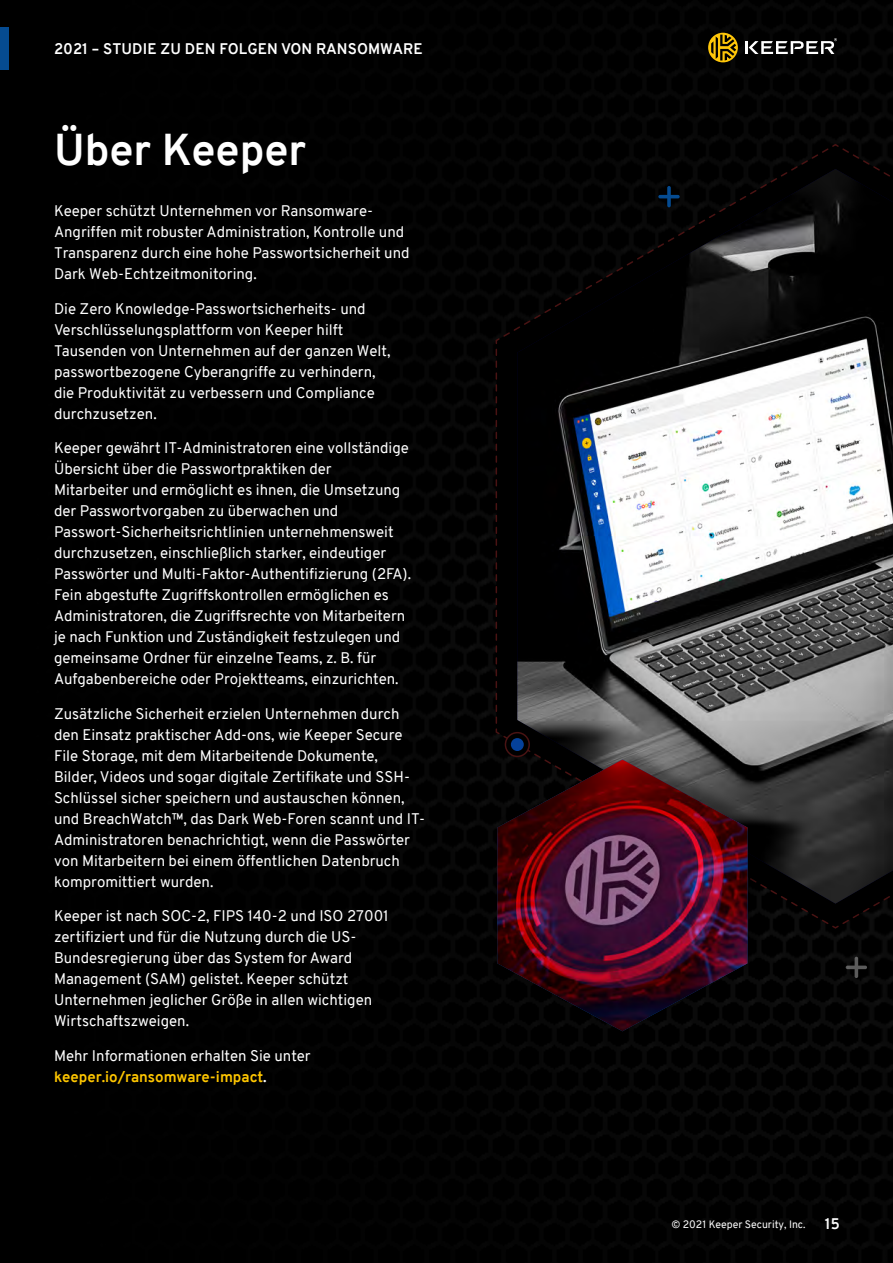
<style>
.page{position:relative;width:893px;height:1263px;background:#fff}
.page>*{position:absolute;margin:0;border:0;box-sizing:border-box;transform-origin:0 0}
.t1{font:700 43.5px "Overpass";color:#fff}
.t2{font:15px/21px "Overpass";color:#fff}
.t3{font:700 15px "Overpass";letter-spacing:.01em;color:#fff}
.t4{font:10.5px "Overpass";color:#fff}
.s1{font-weight:700;color:#ffc700}
.s2{font-weight:700}
</style>
<div class="page">
<img style="left:828px;top:0;width:65px;height:1263px">
<div style="left:0;top:0;width:828px;height:1263px;background:#000"></div>
<svg style="left:708px;top:33px;width:30px;height:29px"></svg>
<svg style="left:745px;top:38px;width:92px;height:16px"></svg>
<div style="left:0;top:28px;width:8px;height:42px;background:#054b91"></div>
<svg style="left:495px;top:143px;width:398px;height:786px"></svg>
<img style="left:517px;top:169px;width:376px;height:734px">
<div style="left:499px;top:747px;width:266px;height:286px;background:#000;opacity:.32"></div>
<img style="left:497px;top:760px;width:250px;height:271px">
<svg style="left:846px;top:957px;width:21px;height:21px"></svg>
<svg style="left:658px;top:186px;width:22px;height:21px"></svg>
<div style="left:505px;top:733px;width:24px;height:23px;background:#000;border-radius:50%"></div>
<div style="left:505px;top:732px;width:25px;height:25px;border:2px solid #491313;border-radius:50%"></div>
<div style="left:511px;top:738px;width:13px;height:13px;background:#05419a;border-radius:50%"></div>
<p class="t3" style="left:54px;top:38px;width:370px">2021 – STUDIE ZU DEN FOLGEN VON RANSOMWARE</p>
<h1 class="t1" style="left:54px;top:119px;width:254px">Über Keeper</h1>
<p class="t2" style="left:54px;top:200px;width:357px">Keeper schützt Unternehmen vor Ransomware-Angriffen mit robuster Administration, Kontrolle und Transparenz durch eine hohe Passwortsicherheit und Dark Web-Echtzeitmonitoring.</p>
<p class="t2" style="left:54px;top:298px;width:338px">Die Zero Knowledge-Passwortsicherheits- und Verschlüsselungsplattform von Keeper hilft Tausenden von Unternehmen auf der ganzen Welt, passwortbezogene Cyberangriffe zu verhindern, die Produktivität zu verbessern und Compliance durchzusetzen.</p>
<p class="t2" style="left:54px;top:437px;width:359px">Keeper gewährt IT-Administratoren eine vollständige Übersicht über die Passwortpraktiken der<br>Mitarbeiter und ermöglicht es ihnen, die Umsetzung der Passwortvorgaben zu überwachen und Passwort-Sicherheitsrichtlinien unternehmensweit durchzusetzen, einschließlich starker, eindeutiger Passwörter und Multi-Faktor-Authentifizierung (2FA).<br>Fein abgestufte Zugriffskontrollen ermöglichen es Administratoren, die Zugriffsrechte von Mitarbeitern je nach Funktion und Zuständigkeit festzulegen und gemeinsame Ordner für einzelne Teams, z. B. für Aufgabenbereiche oder Projektteams, einzurichten.</p>
<p class="t2" style="left:54px;top:703px;width:373px">Zusätzliche Sicherheit erzielen Unternehmen durch den Einsatz praktischer Add-ons, wie Keeper Secure File Storage, mit dem Mitarbeitende Dokumente,<br>Bilder, Videos und sogar digitale Zertifikate und SSH-Schlüssel sicher speichern und austauschen können, und BreachWatch™, das Dark Web-Foren scannt und IT-Administratoren benachrichtigt, wenn die Passwörter von Mitarbeitern bei einem öffentlichen Datenbruch kompromittiert wurden.</p>
<p class="t2" style="left:54px;top:905px;width:336px">Keeper ist nach SOC-2, FIPS 140-2 und ISO 27001 zertifiziert und für die Nutzung durch die US-Bundesregierung über das System for Award Management (SAM) gelistet. Keeper schützt Unternehmen jeglicher Größe in allen wichtigen Wirtschaftszweigen.</p>
<p class="t2" style="left:54px;top:1045px;width:258px">Mehr Informationen erhalten Sie unter <span class="s1">keeper.io/ransomware-impact</span><span class="s2">.</span></p>
<p class="t4" style="left:671px;top:1217px;width:136px">© 2021 Keeper Security, Inc.</p>
<p class="t3" style="left:825px;top:1213px;width:17px">15</p>
</div>
